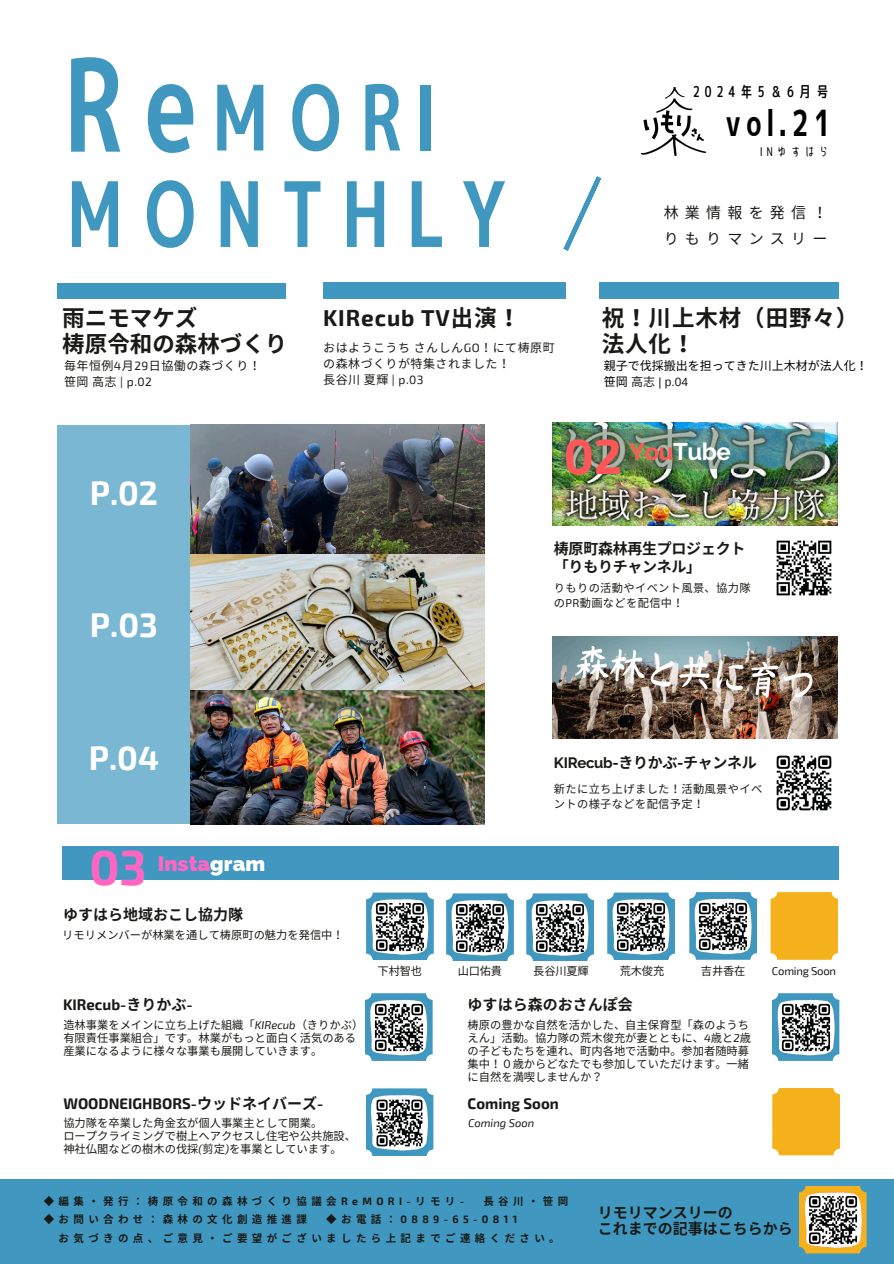
<style>
.page{position:relative;width:894px;height:1264px;background:#fff}
.page>*{position:absolute;margin:0;border:0;box-sizing:border-box;transform-origin:0 0}
.t1{font:127.5px "Senobi Gothic Bold";color:#4098c0}
.t2{font:90px "Senobi Gothic Bold";color:#4098c0}
.t3{font:700 48px "Exo 2";color:#ff5757}
.t4{font:700 48px "Exo 2";color:#ff66c4}
.t5{font:36px "Senobi Gothic Bold";color:#000}
.t6{font:700 33px "Exo 2";color:#fff}
.t7{font:700 24px "Raleway";letter-spacing:-.02em;color:#fff}
.t8{font:700 22.5px/25.8px "Noto Sans CJ Ksc";color:#191a17}
.t9{font:700 22.5px "Exo 2";letter-spacing:.04em;color:#191a17}
.t10{font:800 21px "Raleway";color:#ff66c4}
.t11{font:700 15px "Exo 2";color:#191a17}
.t12{font:700 15px "Noto Sans CJ Ksc";color:#191a17}
.t13{font:700 15px "Noto Sans CJ Ksc";letter-spacing:-.02em;color:#191a17}
.t14{font:700 15px "Raleway";letter-spacing:-.02em;color:#191a17}
.t15{font:15px "Noto Sans CJ Ksc";letter-spacing:.415em;color:#191a17}
.t16{font:15px "Senobi Gothic Medium";letter-spacing:.16em;color:#000}
.t17{font:12px/16px "Noto Sans CJ Ksc";letter-spacing:.04em;color:#191a17}
.t18{font:12px "Noto Sans CJ Ksc";color:#000}
.t19{font:12px "Arimo";color:#191a17}
.t20{font:12px "Exo 2";color:#191a17}
.t21{font:12px "Senobi Gothic Regular";letter-spacing:.16em;color:#000}
.t22{font:11.25px/13.2px "Noto Sans CJ Ksc";color:#191a17}
.t23{font:11.25px/15px "Noto Sans CJ Ksc";letter-spacing:.03em;color:#191a17}
.t24{font:11.25px "Exo 2";letter-spacing:-.02em;color:#191a17}
.t25{font:italic 11.25px "Exo 2";color:#191a17}
.t26{font:700 10.5px "Noto Sans CJ Ksc";letter-spacing:.415em;color:#191a17}
.t27{font:700 10.5px "Exo 2";letter-spacing:.415em;color:#191a17}
.s1{font-family:"Exo 2"}
.s2{font-family:"Noto Sans CJ Ksc"}
.s3{font-family:"Noto Sans CJ Ksc";color:#000}
.s4{color:#ff5757}
.s5{color:#fff}
.s6{font-family:"Exo 2";font-style:italic}
</style>
<div class="page">
<div style="left:599px;top:283px;width:239px;height:16px;background:#4098c0"></div>
<div style="left:62px;top:846px;width:776px;height:34px;background:#4098c0"></div>
<div style="left:366px;top:892px;width:67px;height:68px;background:#4098c0;border-radius:7px"></div>
<div style="left:0;top:1178px;width:893px;height:85px;background:#4098c0"></div>
<img style="left:552px;top:422px;width:285px;height:103px">
<img style="left:561px;top:429px;width:263px;height:39px">
<img style="left:776px;top:540px;width:56px;height:56px">
<div style="left:365px;top:993px;width:67px;height:67px;background:#4098c0;border-radius:7px"></div>
<img style="left:370px;top:999px;width:57px;height:56px">
<div style="left:771px;top:993px;width:68px;height:67px;background:#4098c0;border-radius:7px"></div>
<img style="left:777px;top:999px;width:57px;height:56px">
<div style="left:446px;top:893px;width:67px;height:68px;background:#4098c0;border-radius:7px"></div>
<img style="left:451px;top:900px;width:57px;height:55px">
<div style="left:526px;top:893px;width:67px;height:68px;background:#4098c0;border-radius:7px"></div>
<img style="left:531px;top:900px;width:57px;height:55px">
<div style="left:607px;top:892px;width:67px;height:68px;background:#4098c0;border-radius:7px"></div>
<img style="left:612px;top:899px;width:57px;height:55px">
<div style="left:689px;top:892px;width:67px;height:67px;background:#4098c0;border-radius:7px"></div>
<img style="left:694px;top:898px;width:57px;height:56px">
<div style="left:770px;top:892px;width:68px;height:67px;background:#f4b11c;border-radius:7px"></div>
<div style="left:365px;top:1088px;width:68px;height:68px;background:#4098c0;border-radius:7px"></div>
<img style="left:371px;top:1095px;width:57px;height:55px">
<div style="left:772px;top:1087px;width:67px;height:68px;background:#f4b11c;border-radius:7px"></div>
<img style="left:552px;top:636px;width:285px;height:103px">
<img style="left:776px;top:755px;width:56px;height:56px">
<img style="left:371px;top:899px;width:57px;height:55px">
<div style="left:798px;top:1185px;width:68px;height:68px;background:#f4b11c;border-radius:7px"></div>
<img style="left:805px;top:1192px;width:56px;height:55px">
<svg style="left:563px;top:176px;width:38px;height:75px"></svg>
<div style="left:57px;top:283px;width:228px;height:15px;background:#4098c0"></div>
<div style="left:323px;top:283px;width:242px;height:16px;background:#4098c0"></div>
<img style="left:641px;top:88px;width:64px;height:67px">
<div style="left:57px;top:425px;width:134px;height:398px;background:#79b7d3"></div>
<img style="left:191px;top:425px;width:293px;height:129px">
<img style="left:191px;top:554px;width:293px;height:270px">
<p class="t1" style="left:51px;top:18px;width:157px">Re</p>
<p class="t2" style="left:201px;top:56px;width:242px">MORI</p>
<p class="t2" style="left:55px;top:152px;width:461px">MONTHLY</p>
<p class="t16" style="left:691px;top:81px;width:140px">2024年5＆6月号</p>
<p class="t5" style="left:722px;top:98px;width:114px">vol.21</p>
<h6 class="t21" style="left:759px;top:143px;width:71px">INゆすはら</h6>
<h3 class="t15" style="left:663px;top:200px;width:152px">林業情報を発信！</h3>
<h3 class="t15" style="left:663px;top:226px;width:165px">りもりマンスリー</h3>
<p class="t8" style="left:62px;top:303px;width:226px">雨ニモマケズ<br>梼原令和の森林づくり</p>
<p class="t17" style="left:64px;top:357px;width:188px">毎年恒例<span class="s1">4</span>月 <span class="s1">29</span>日協働の森づくり！</p>
<p class="t20" style="left:64px;top:374px;width:89px"><span class="s2">笹岡高志</span> | p.02</p>
<p class="t6" style="left:90px;top:471px;width:70px">P.02</p>
<p class="t9" style="left:323px;top:303px;width:181px">KIRecub TV<span class="s2">出演！</span></p>
<p class="t17" style="left:323px;top:339px;width:231px">おはようこうちさんしん<span class="s1">GO</span>！ にて梼原町の森林づくりが特集されました！</p>
<p class="t17" style="left:323px;top:371px;width:102px">長谷川夏輝 <span class="s1">| p.03</span></p>
<p class="t8" style="left:601px;top:303px;width:258px">祝！ 川上木材（田野々）法人化！</p>
<p class="t18" style="left:603px;top:356px;width:255px">親子で伐採搬出を担ってきた川上木材が法人化！</p>
<h3 class="t19" style="left:603px;top:375px;width:86px"><span class="s3">笹岡</span><span class="s2">高志</span> | p.04</h3>
<p class="t3" style="left:563px;top:425px;width:59px">02</p>
<h5 class="t7" style="left:629px;top:437px;width:103px"><span class="s4">You</span>Tube</h5>
<p class="t6" style="left:90px;top:603px;width:69px">P.03</p>
<p class="t13" style="left:553px;top:536px;width:193px">梼原町森林再生プロジェクト</p>
<p class="t13" style="left:553px;top:554px;width:149px">「りもりチャンネル」</p>
<p class="t23" style="left:553px;top:579px;width:197px">りもりの活動やイベント風景、協力隊の<span class="s1">PR</span>動画などを配信中！</p>
<p class="t6" style="left:89px;top:736px;width:72px">P.04</p>
<p class="t4" style="left:89px;top:836px;width:59px">03</p>
<p class="t10" style="left:158px;top:851px;width:109px">Insta<span class="s5">gram</span></p>
<p class="t12" style="left:63px;top:902px;width:180px">ゆすはら地域おこし協力隊</p>
<p class="t22" style="left:62px;top:927px;width:273px">リモリメンバーが林業を通して梼原町の魅力を発信中！</p>
<p class="t14" style="left:553px;top:753px;width:204px">KIRecub-<span class="s2">きりかぶ</span>-<span class="s2">チャンネル</span></p>
<p class="t23" style="left:553px;top:781px;width:210px">新たに立ち上げました！ 活動風景やイベントの様子などを配信予定！</p>
<p class="t22" style="left:377px;top:963px;width:46px">下村智也</p>
<p class="t22" style="left:457px;top:963px;width:46px">山口佑貴</p>
<p class="t22" style="left:533px;top:963px;width:56px">長谷川夏輝</p>
<p class="t22" style="left:619px;top:963px;width:45px">荒木俊充</p>
<p class="t22" style="left:700px;top:963px;width:46px">吉井香在</p>
<p class="t24" style="left:771px;top:963px;width:66px">Coming Soon</p>
<p class="t11" style="left:63px;top:995px;width:131px">KIRecub-<span class="s2">きりかぶ</span>-</p>
<p class="t12" style="left:467px;top:992px;width:166px">ゆすはら森のおさんぽ会</p>
<h6 class="t22" style="left:63px;top:1017px;width:301px">造林事業をメインに立ち上げた組織「<span class="s6">KIRecub</span>（きりかぶ）</h6>
<p class="t22" style="left:63px;top:1030px;width:294px">有限責任事業組合」です。林業がもっと面白く活気のある</p>
<p class="t22" style="left:63px;top:1044px;width:260px">産業になるように様々な事業も展開していきます。</p>
<p class="t22" style="left:467px;top:1017px;width:285px">梼原の豊かな自然を活かした、自主保育型「森のようちえん」活動。協力隊の荒木俊充が妻とともに、<span class="s6">4</span>歳と<span class="s6">2</span>歳の子どもたちを連れ、町内各地で活動中。参加者随時募集中！ ０歳からどなたでも参加していただけます。一緒に自然を満喫しませんか？</p>
<p class="t11" style="left:63px;top:1093px;width:261px">WOODNEIGHBORS-<span class="s2">ウッドネイバーズ</span>-</p>
<p class="t11" style="left:467px;top:1093px;width:93px">Coming Soon</p>
<p class="t22" style="left:63px;top:1115px;width:260px">協力隊を卒業した角金玄が個人事業主として開業。</p>
<p class="t22" style="left:63px;top:1128px;width:294px">ロープクライミングで樹上へアクセスし住宅や公共施設、</p>
<p class="t22" style="left:63px;top:1141px;width:280px">神社仏閣などの樹木の伐採<span class="s6">(</span>剪定<span class="s6">)</span>を事業としています。</p>
<p class="t25" style="left:468px;top:1116px;width:68px">Coming Soon</p>
<p class="t26" style="left:44px;top:1192px;width:422px">◆編集・発行： 梼原令和の森林づくり協議会<span class="s1">ReMORI-</span>リモリ<span class="s1">-</span></p>
<p class="t26" style="left:483px;top:1192px;width:85px">長谷川・笹岡</p>
<p class="t26" style="left:44px;top:1211px;width:264px">◆お問い合わせ： 森林の文化創造推進課</p>
<p class="t27" style="left:326px;top:1212px;width:192px"><span class="s2">◆お電話：</span> 0889-65-0811</p>
<p class="t26" style="left:59px;top:1229px;width:502px">お気づきの点、ご意見・ご要望がございましたら上記までご連絡ください。</p>
<p class="t12" style="left:597px;top:1200px;width:136px">リモリマンスリーの</p>
<p class="t12" style="left:597px;top:1216px;width:196px">これまでの記事はこちらから</p>
</div>
